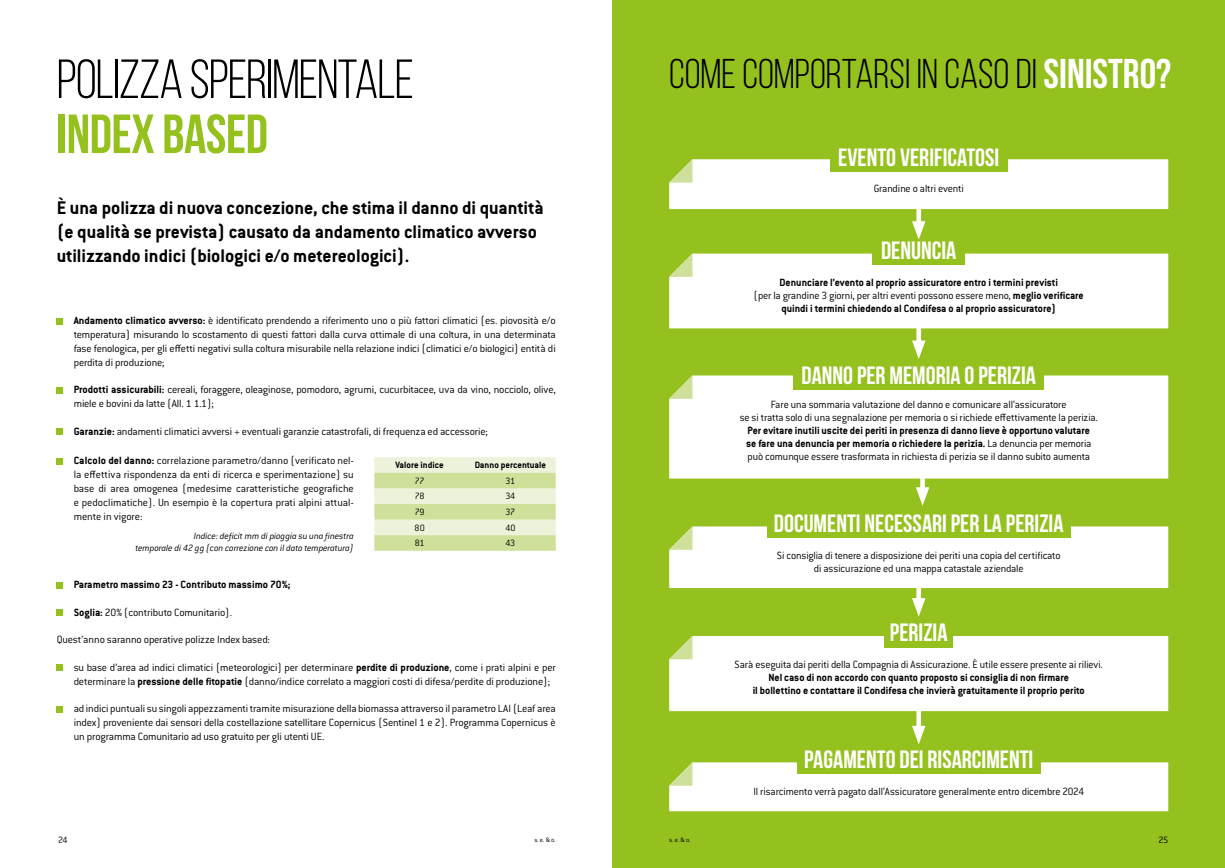
<style>
.page{position:relative;width:1225px;height:868px;background:#fff}
.page>*{position:absolute;margin:0;border:0;box-sizing:border-box;transform-origin:0 0}
.t1{font:55px/55px "Bebas Neue";letter-spacing:-.02em;color:#000}
.t2{font:41.5px "Bebas Neue";color:#000}
.t3{font:700 25px "Bebas Neue";color:#fff}
.t4{font:700 20px/24px "Conduit ITC";color:#000}
.t5{font:11.5px/13.8px "Conduit ITC Light";letter-spacing:-.015em;color:#000;text-align:justify}
.t6{font:700 11.5px/12.9px "Conduit ITC";color:#000;text-align:center}
.t7{font:italic 10px/12px "Conduit ITC Light";letter-spacing:-.015em;color:#000;text-align:right}
.t8{font:700 10px "Conduit ITC";color:#000}
.t9{font:10px "Conduit ITC Light";letter-spacing:-.05em;color:#000}
.t10{font:7px "Conduit ITC Light";color:#000}
.s1{font-weight:700;color:#95c11f}
.s2{font-family:"Conduit ITC";font-weight:700}
.s3{font-weight:700;color:#fff}
.s4{font-family:"Conduit ITC Light";font-weight:400}
</style>
<div class="page">
<svg style="left:57px;top:318px;width:6px;height:6px"></svg>
<svg style="left:57px;top:387px;width:6px;height:6px"></svg>
<svg style="left:57px;top:428px;width:6px;height:6px"></svg>
<svg style="left:57px;top:458px;width:6px;height:6px"></svg>
<svg style="left:374px;top:457px;width:182px;height:93px;background:#dde9bb"></svg>
<svg style="left:57px;top:582px;width:6px;height:6px"></svg>
<svg style="left:57px;top:609px;width:6px;height:6px"></svg>
<svg style="left:57px;top:664px;width:6px;height:6px"></svg>
<svg style="left:57px;top:706px;width:6px;height:6px"></svg>
<div style="left:612px;top:0;width:613px;height:867px;background:#95c11f"></div>
<div style="left:669px;top:159px;width:499px;height:50px;background:#fff"></div>
<div style="left:669px;top:253px;width:499px;height:75px;background:#fff"></div>
<div style="left:669px;top:375px;width:499px;height:103px;background:#fff"></div>
<svg style="left:669px;top:375px;width:23px;height:24px"></svg>
<div style="left:669px;top:526px;width:499px;height:62px;background:#fff"></div>
<div style="left:669px;top:636px;width:499px;height:75px;background:#fff"></div>
<div style="left:669px;top:762px;width:499px;height:49px;background:#fff"></div>
<div style="left:916px;top:201px;width:5px;height:28px;background:#fff"></div>
<svg style="left:912px;top:221px;width:13px;height:18px"></svg>
<div style="left:916px;top:320px;width:5px;height:28px;background:#fff"></div>
<svg style="left:912px;top:340px;width:13px;height:19px"></svg>
<div style="left:916px;top:577px;width:5px;height:28px;background:#fff"></div>
<svg style="left:912px;top:598px;width:13px;height:18px"></svg>
<div style="left:766px;top:512px;width:304px;height:26px;background:#95c11f"></div>
<div style="left:920px;top:466px;width:5px;height:29px;background:#fff"></div>
<svg style="left:916px;top:487px;width:13px;height:18px"></svg>
<div style="left:916px;top:705px;width:5px;height:28px;background:#fff"></div>
<svg style="left:912px;top:725px;width:13px;height:19px"></svg>
<div style="left:884px;top:622px;width:68px;height:25px;background:#95c11f"></div>
<div style="left:830px;top:145px;width:177px;height:27px;background:#95c11f"></div>
<div style="left:872px;top:240px;width:93px;height:25px;background:#95c11f"></div>
<div style="left:793px;top:364px;width:251px;height:26px;background:#95c11f"></div>
<div style="left:797px;top:748px;width:243px;height:25px;background:#95c11f"></div>
<p class="t1" style="left:57px;top:51px;width:359px">POLIZZA SPERIMENTALE<br><span class="s1">INDEX BASED</span></p>
<p class="t4" style="left:57px;top:195px;width:488px">È una polizza di nuova concezione, che stima il danno di quantità (e qualità se prevista) causato da andamento climatico avverso utilizzando indici (biologici e/o metereologici).</p>
<p class="t5" style="left:74px;top:313px;width:483px"><span class="s2">Andamento climatico avverso:</span> è identificato prendendo a riferimento uno o più fattori climatici (es. piovosità e/o temperatura) misurando lo scostamento di questi fattori dalla curva ottimale di una coltura, in una determinata fase fenologica, per gli effetti negativi sulla coltura misurabile nella relazione indici (climatici e/o biologici) entità di perdita di produzione;</p>
<p class="t5" style="left:74px;top:382px;width:483px"><span class="s2">Prodotti assicurabili:</span> cereali, foraggere, oleaginose, pomodoro, agrumi, cucurbitacee, uva da vino, nocciolo, olive, miele e bovini da latte (All. 1 1.1);</p>
<p class="t5" style="left:74px;top:424px;width:416px"><span class="s2">Garanzie:</span> andamenti climatici avversi + eventuali garanzie catastrofali, di frequenza ed accessorie;</p>
<p class="t5" style="left:74px;top:453px;width:281px"><span class="s2">Calcolo del danno:</span> correlazione parametro/danno (verificato nel&shy;la effettiva rispondenza da enti di ricerca e sperimentazione) su base di area omogenea (medesime caratteristiche geografiche e pedoclimatiche). Un esempio è la copertura prati alpini attual&shy;mente in vigore:</p>
<p class="t7" style="left:135px;top:529px;width:220px">Indice: deficit mm di pioggia su una finestra<br>temporale di 42 gg (con correzione con il dato temperatura)</p>
<p class="t8" style="left:396px;top:459px;width:50px">Valore indice</p>
<p class="t8" style="left:475px;top:459px;width:73px">Danno percentuale</p>
<p class="t9" style="left:415px;top:474px;width:11px">77</p>
<p class="t9" style="left:505px;top:474px;width:11px">31</p>
<p class="t9" style="left:415px;top:490px;width:11px">78</p>
<p class="t9" style="left:505px;top:490px;width:11px">34</p>
<p class="t9" style="left:415px;top:505px;width:11px">79</p>
<p class="t9" style="left:505px;top:505px;width:11px">37</p>
<p class="t9" style="left:414px;top:521px;width:12px">80</p>
<p class="t9" style="left:505px;top:521px;width:12px">40</p>
<p class="t9" style="left:415px;top:537px;width:11px">81</p>
<p class="t9" style="left:505px;top:537px;width:11px">43</p>
<p class="t6" style="left:74px;top:577px;width:218px">Parametro massimo 23 - Contributo massimo 70%;</p>
<p class="t5" style="left:74px;top:604px;width:160px"><span class="s2">Soglia:</span> 20% (contributo Comunitario).</p>
<p class="t5" style="left:57px;top:632px;width:215px">Quest’anno saranno operative polizze Index based:</p>
<p class="t5" style="left:74px;top:660px;width:483px">su base d’area ad indici climatici (meteorologici) per determinare <span class="s2">perdite di produzione</span>, come i prati alpini e per determinare la <span class="s2">pressione delle fitopatie</span> (danno/indice correlato a maggiori costi di difesa/perdite di produzione);</p>
<p class="t5" style="left:74px;top:701px;width:483px">ad indici puntuali su singoli appezzamenti tramite misurazione della biomassa attraverso il parametro LAI (Leaf area index) proveniente dai sensori della costellazione satellitare Copernicus (Sentinel 1 e 2). Programma Copernicus è un programma Comunitario ad uso gratuito per gli utenti UE.</p>
<p class="t9" style="left:58px;top:833px;width:11px">24</p>
<p class="t10" style="left:534px;top:835px;width:23px">s. e. &amp; o.</p>
<p class="t2" style="left:669px;top:51px;width:503px">COME COMPORTARSI IN CASO DI <span class="s3">SINISTRO?</span></p>
<p class="t3" style="left:838px;top:143px;width:162px">EVENTO VERIFICATOSI</p>
<p class="t5" style="left:873px;top:181px;width:92px">Grandine o altri eventi</p>
<p class="t3" style="left:881px;top:236px;width:77px">DENUNCIA</p>
<p class="t6" style="left:753px;top:275px;width:332px">Denunciare l’evento al proprio assicuratore entro i termini previsti<br><span class="s4">(per la grandine 3 giorni, per altri eventi possono essere meno,</span> meglio verificare quindi i termini chiedendo al Condifesa o al proprio assicuratore)</p>
<p class="t3" style="left:801px;top:361px;width:236px">DANNO PER MEMORIA O PERIZIA</p>
<p class="t5" style="left:739px;top:397px;width:359px;line-height:12.9px;text-align:center">Fare una sommaria valutazione del danno e comunicare all’assicuratore<br>se si tratta solo di una segnalazione per memoria o si richiede effettivamente la perizia.<br><span class="s2">Per evitare inutili uscite dei periti in presenza di danno lieve è opportuno valutare<br>se fare una denuncia per memoria o richiedere la perizia.</span> La denuncia per memoria può comunque essere trasformata in richiesta di perizia se il danno subito aumenta</p>
<p class="t3" style="left:774px;top:509px;width:291px">DOCUMENTI NECESSARI PER LA PERIZIA</p>
<p class="t5" style="left:777px;top:548px;width:285px;line-height:12.9px;text-align:center">Si consiglia di tenere a disposizione dei periti una copia del certificato di assicurazione ed una mappa catastale aziendale</p>
<p class="t3" style="left:890px;top:619px;width:59px">PERIZIA</p>
<p class="t6" style="left:734px;top:657px;width:370px"><span class="s4">Sarà eseguita dai periti della Compagnia di Assicurazione. È utile essere presente ai rilievi.<br></span>Nel caso di non accordo con quanto proposto si consiglia di non firmare<br>il bollettino e contattare il Condifesa che invierà gratuitamente il proprio perito</p>
<p class="t3" style="left:804px;top:745px;width:231px">PAGAMENTO DEI RISARCIMENTI</p>
<p class="t5" style="left:753px;top:784px;width:332px">Il risarcimento verrà pagato dall’Assicuratore generalmente entro dicembre 2024</p>
<p class="t10" style="left:669px;top:835px;width:23px">s. e. &amp; o.</p>
<p class="t9" style="left:1158px;top:833px;width:11px">25</p>
</div>
